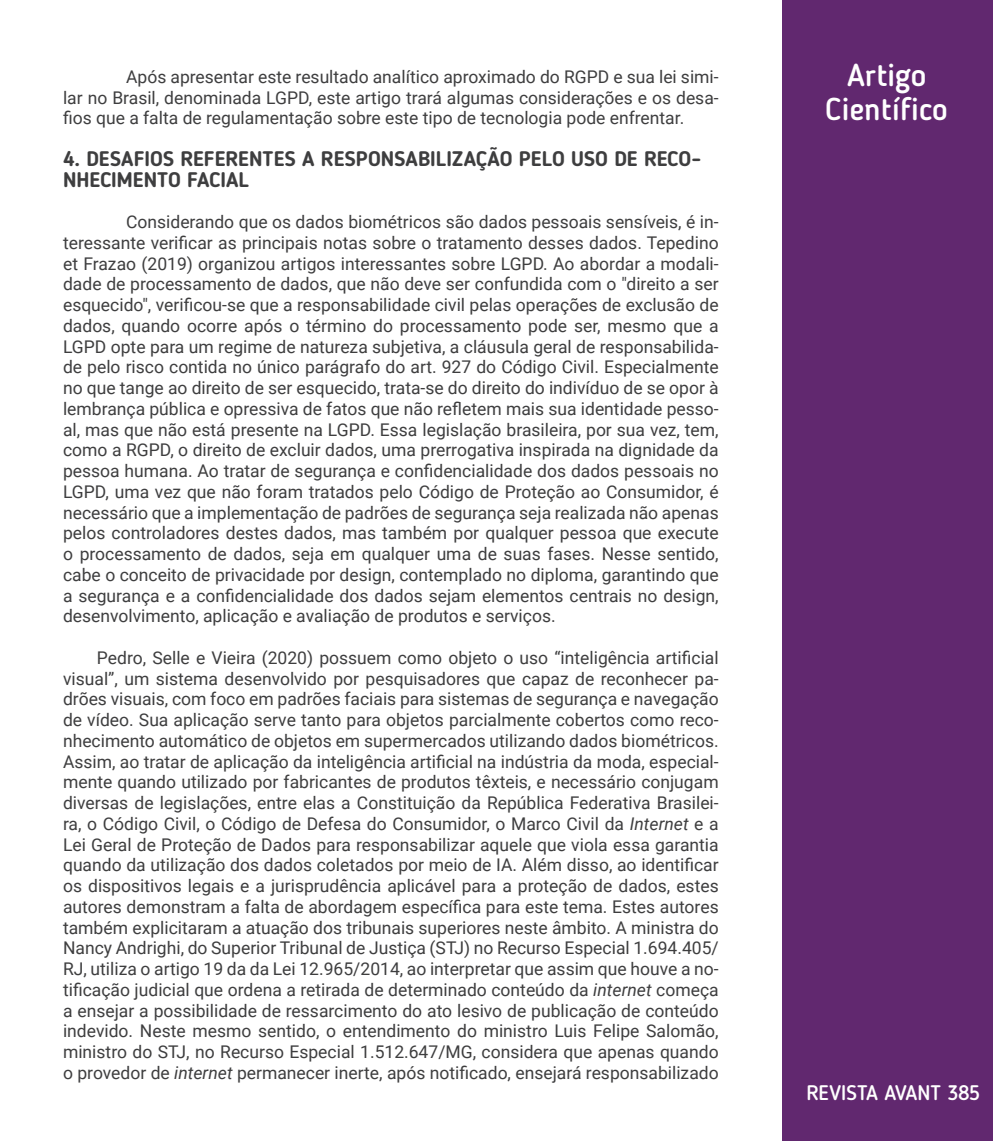
<style>
.page{position:relative;width:993px;height:1141px;background:#fff}
.page>*{position:absolute;margin:0;border:0;box-sizing:border-box;transform-origin:0 0}
.modalidade{font:500 31.5px "Blogger Sans";color:#fff}
.RB{font:700 21px/20.8px "Blogger Sans";color:#3e3e3f}
.t1{font:500 21px "Blogger Sans";color:#fff}
.texto{font:17.5px/20.8px "Roboto";color:#3e3e3f;text-align:justify}
.s1{font-style:italic}
</style>
<div class="page">
<div style="left:782px;top:0;width:210px;height:1141px;background:#61286f"></div>
<p class="texto" style="left:63px;top:66px;width:657px;text-indent:63px">Após apresentar este resultado analítico aproximado do RGPD e sua lei simi&shy;lar no Brasil, denominada LGPD, este artigo trará algumas considerações e os desa&shy;fios que a falta de regulamentação sobre este tipo de tecnologia pode enfrentar.</p>
<p class="RB" style="left:63px;top:148px;width:639px">4. DESAFIOS REFERENTES A RESPONSABILIZAÇÃO PELO USO DE RECO-<br>NHECIMENTO FACIAL</p>
<p class="texto" style="left:63px;top:211px;width:657px;text-indent:63px">Considerando que os dados biométricos são dados pessoais sensíveis, é in&shy;teressante verificar as principais notas sobre o tratamento desses dados. Tepedino et Frazao (2019) organizou artigos interessantes sobre LGPD. Ao abordar a modali&shy;dade de processamento de dados, que não deve ser confundida com o "direito a ser esquecido", verificou-se que a responsabilidade civil pelas operações de exclusão de dados, quando ocorre após o término do processamento pode ser, mesmo que a LGPD opte para um regime de natureza subjetiva, a cláusula geral de responsabilida&shy;de pelo risco contida no único parágrafo do art. 927 do Código Civil. Especialmente no que tange ao direito de ser esquecido, trata-se do direito do indivíduo de se opor à lembrança pública e opressiva de fatos que não refletem mais sua identidade pesso&shy;al, mas que não está presente na LGPD. Essa legislação brasileira, por sua vez, tem, como a RGPD, o direito de excluir dados, uma prerrogativa inspirada na dignidade da pessoa humana. Ao tratar de segurança e confidencialidade dos dados pessoais no LGPD, uma vez que não foram tratados pelo Código de Proteção ao Consumidor, é necessário que a implementação de padrões de segurança seja realizada não apenas pelos controladores destes dados, mas também por qualquer pessoa que execute o processamento de dados, seja em qualquer uma de suas fases. Nesse sentido, cabe o conceito de privacidade por design, contemplado no diploma, garantindo que a segurança e a confidencialidade dos dados sejam elementos centrais no design, desenvolvimento, aplicação e avaliação de produtos e serviços.</p>
<p class="texto" style="left:63px;top:647px;width:657px;text-indent:34px">Pedro, Selle e Vieira (2020) possuem como objeto o uso “inteligência artificial visual”, um sistema desenvolvido por pesquisadores que capaz de reconhecer pa&shy;drões visuais, com foco em padrões faciais para sistemas de segurança e navegação de vídeo. Sua aplicação serve tanto para objetos parcialmente cobertos como reco&shy;nhecimento automático de objetos em supermercados utilizando dados biométricos.<br>Assim, ao tratar de aplicação da inteligência artificial na indústria da moda, especial&shy;mente quando utilizado por fabricantes de produtos têxteis, e necessário conjugam diversas de legislações, entre elas a Constituição da República Federativa Brasilei&shy;ra, o Código Civil, o Código de Defesa do Consumidor, o Marco Civil da <span class="s1">Internet</span> e a Lei Geral de Proteção de Dados para responsabilizar aquele que viola essa garantia quando da utilização dos dados coletados por meio de IA. Além disso, ao identificar os dispositivos legais e a jurisprudência aplicável para a proteção de dados, estes autores demonstram a falta de abordagem específica para este tema. Estes autores também explicitaram a atuação dos tribunais superiores neste âmbito. A ministra do Nancy Andrighi, do Superior Tribunal de Justiça (STJ) no Recurso Especial 1.694.405/ RJ, utiliza o artigo 19 da da Lei 12.965/2014, ao interpretar que assim que houve a no&shy;tificação judicial que ordena a retirada de determinado conteúdo da <span class="s1">internet</span> começa a ensejar a possibilidade de ressarcimento do ato lesivo de publicação de conteúdo indevido. Neste mesmo sentido, o entendimento do ministro Luis Felipe Salomão, ministro do STJ, no Recurso Especial 1.512.647/MG, considera que apenas quando o provedor de <span class="s1">internet</span> permanecer inerte, após notificado, ensejará responsabilizado</p>
<p class="modalidade" style="left:846px;top:56px;width:81px">Artigo</p>
<p class="modalidade" style="left:825px;top:90px;width:124px">Científico</p>
<h1 class="modalidade" style="left:813px;top:57px;width:150px">Modalidade</h1>
<p class="t1" style="left:806px;top:1080px;width:175px">REVISTA AVANT 385</p>
</div>
